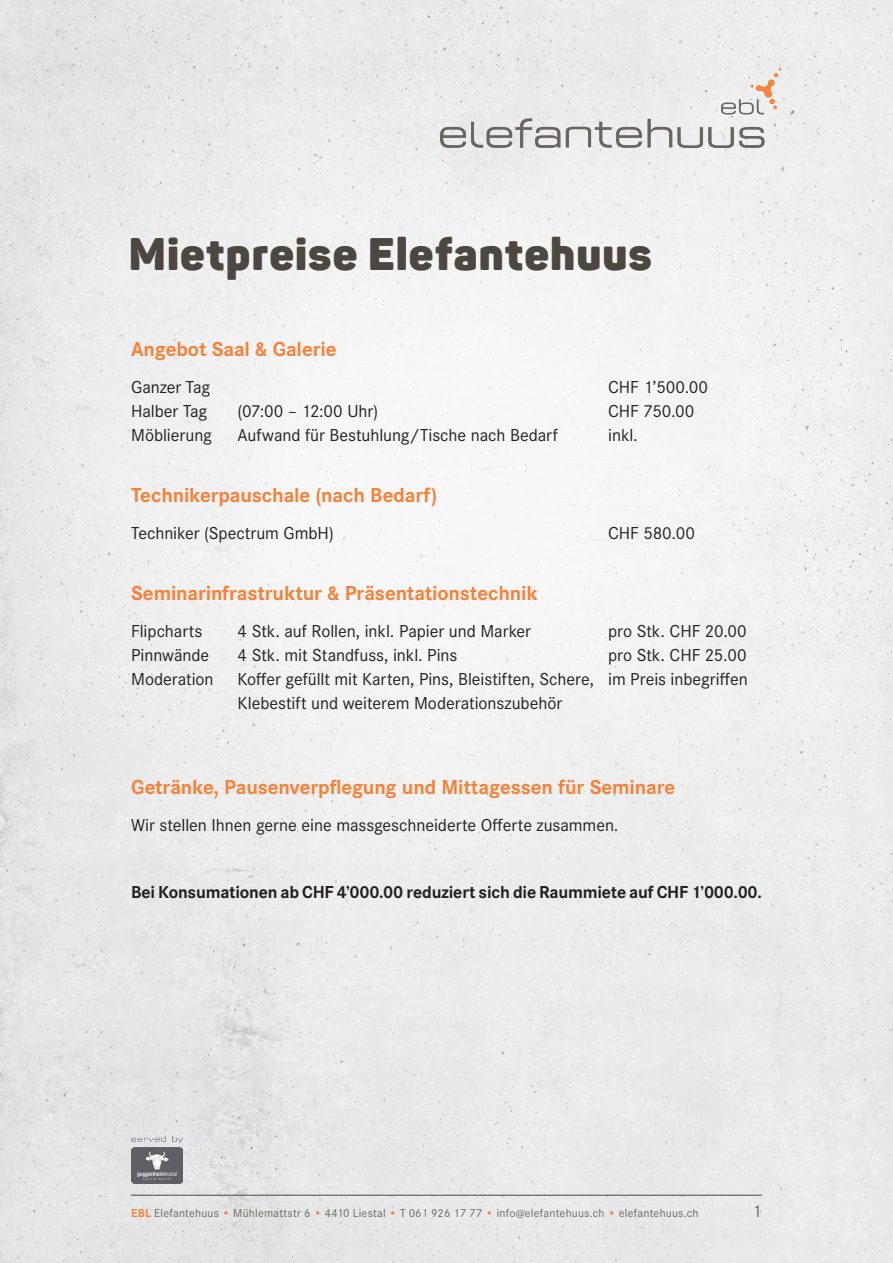
<style>
.page{position:relative;width:893px;height:1263px;background:#fff}
.page>*{position:absolute;margin:0;border:0;box-sizing:border-box;transform-origin:0 0}
.t1{font:900 45px "Panton";letter-spacing:.025em;color:#4c4740}
.t2{font:700 21px "Corporate S";letter-spacing:-.01em;color:#f4823b}
.t3{font:18px/24px "Corporate S";letter-spacing:-.005em;color:#231f20}
.t4{font:700 18px "Corporate S";letter-spacing:-.01em;color:#231f20}
.t5{font:18px "Corporate S";color:#6d685e}
.t6{font:12px "Corporate S";letter-spacing:.02em;color:#6d685e}
.s1{font-weight:700;color:#f4823b}
</style>
<div class="page">
<img style="left:0;top:0;width:893px;height:1263px">
<hr style="left:131px;top:1195px;width:631px;height:1px;background:#4c4740">
<div style="left:126px;top:232px;width:530px;height:53px;background:#f3f3f4"></div>
<img style="left:440px;top:68px;width:340px;height:80px">
<img style="left:131px;top:1136px;width:51px;height:47px">
<h1 class="t1" style="left:129px;top:225px;width:524px">Mietpreise Elefantehuus</h1>
<p class="t2" style="left:131px;top:337px;width:207px">Angebot Saal &amp; Galerie</p>
<p class="t3" style="left:131px;top:375px;width:81px">Ganzer Tag</p>
<p class="t3" style="left:608px;top:375px;width:102px">CHF 1’500.00</p>
<p class="t3" style="left:131px;top:399px;width:78px">Halber Tag</p>
<p class="t3" style="left:238px;top:399px;width:142px">(07:00 – 12:00 Uhr)</p>
<p class="t3" style="left:608px;top:399px;width:88px">CHF 750.00</p>
<p class="t3" style="left:131px;top:423px;width:82px">Möblierung</p>
<p class="t3" style="left:238px;top:423px;width:322px">Aufwand für Bestuhlung/Tische nach Bedarf</p>
<p class="t3" style="left:608px;top:423px;width:31px">inkl.</p>
<p class="t2" style="left:131px;top:483px;width:308px">Technikerpauschale (nach Bedarf)</p>
<p class="t3" style="left:131px;top:521px;width:204px">Techniker (Spectrum GmbH)</p>
<p class="t3" style="left:608px;top:521px;width:88px">CHF 580.00</p>
<p class="t2" style="left:131px;top:581px;width:408px">Seminarinfrastruktur &amp; Präsentationstechnik</p>
<p class="t3" style="left:131px;top:619px;width:73px">Flipcharts</p>
<p class="t3" style="left:238px;top:619px;width:295px">4 Stk. auf Rollen, inkl. Papier und Marker</p>
<p class="t3" style="left:608px;top:619px;width:140px">pro Stk. CHF 20.00</p>
<p class="t3" style="left:131px;top:643px;width:80px">Pinnwände</p>
<p class="t3" style="left:238px;top:643px;width:221px">4 Stk. mit Standfuss, inkl. Pins</p>
<p class="t3" style="left:608px;top:643px;width:140px">pro Stk. CHF 25.00</p>
<p class="t3" style="left:131px;top:667px;width:84px">Moderation</p>
<p class="t3" style="left:238px;top:667px;width:512px">Koffer gefüllt mit Karten, Pins, Bleistiften, Schere, im Preis inbegriffen<br>Klebestift und weiterem Moderationszubehör</p>
<p class="t2" style="left:131px;top:775px;width:546px">Getränke, Pausenverpflegung und Mittagessen für Seminare</p>
<p class="t3" style="left:131px;top:813px;width:489px">Wir stellen Ihnen gerne eine massgeschneiderte Offerte zusammen.</p>
<p class="t4" style="left:131px;top:881px;width:632px">Bei Konsumationen ab CHF 4’000.00 reduziert sich die Raummiete auf CHF 1’000.00.</p>
<p class="t6" style="left:131px;top:1206px;width:569px"><span class="s1">EBL</span> Elefantehuus <span class="s1">•</span> Mühlemattstr 6 <span class="s1">•</span> 4410 Liestal <span class="s1">•</span> T 061 926 17 77 <span class="s1">•</span> info@elefantehuus.ch <span class="s1">•</span> elefantehuus.ch</p>
<p class="t5" style="left:752px;top:1201px;width:11px">1</p>
</div>
